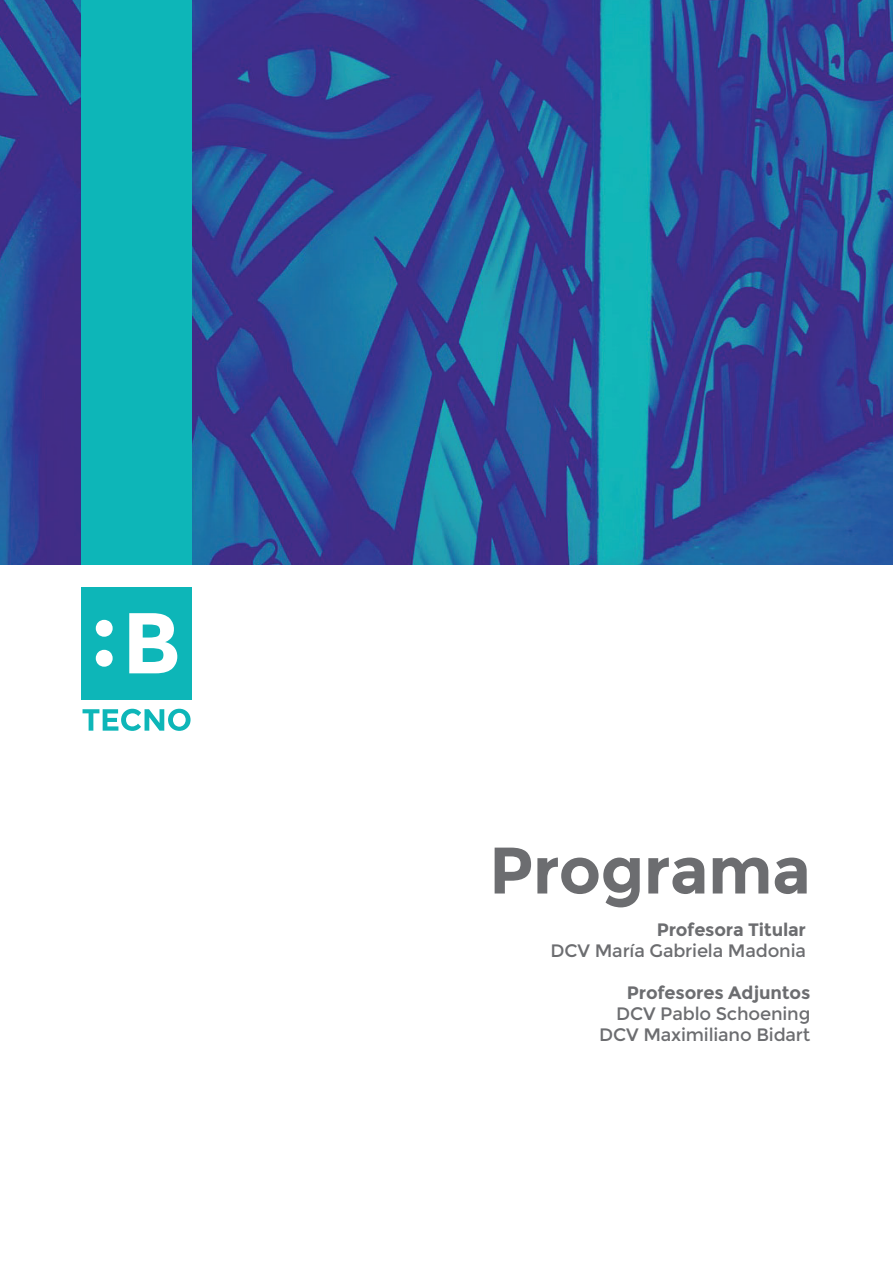
<style>
.page{position:relative;width:893px;height:1263px;background:#fff}
.page>*{position:absolute;margin:0;border:0;box-sizing:border-box;transform-origin:0 0}
.t1{font:700 65.7px "Montserrat";letter-spacing:-.01em;color:#6c6d70}
.t2{font:18px/21px "Montserrat";letter-spacing:-.01em;color:#6c6d70;text-align:right}
.t3{font:700 18px "Montserrat";letter-spacing:-.01em;color:#6c6d70}
</style>
<div class="page">
<img style="left:0;top:0;width:893px;height:565px">
<div style="left:81px;top:0;width:111px;height:590px;background:#0db6b8"></div>
<div style="left:0;top:566px;width:893px;height:31px;background:#fff"></div>
<svg style="left:83px;top:709px;width:108px;height:22px"></svg>
<div style="left:81px;top:587px;width:111px;height:112px;background:#0db6b8"></div>
<svg style="left:129px;top:613px;width:48px;height:60px"></svg>
<svg style="left:96px;top:620px;width:17px;height:17px"></svg>
<svg style="left:96px;top:650px;width:17px;height:17px"></svg>
<h1 class="t1" style="left:489px;top:831px;width:323px">Programa</h1>
<p class="t3" style="left:657px;top:919px;width:151px">Profesora Titular</p>
<p class="t2" style="left:551px;top:940px;width:257px">DCV María Gabriela Madonia</p>
<p class="t3" style="left:627px;top:982px;width:185px">Profesores Adjuntos</p>
<p class="t2" style="left:599px;top:1003px;width:213px">DCV Pablo Schoening<br>DCV Maximiliano Bidart</p>
</div>
